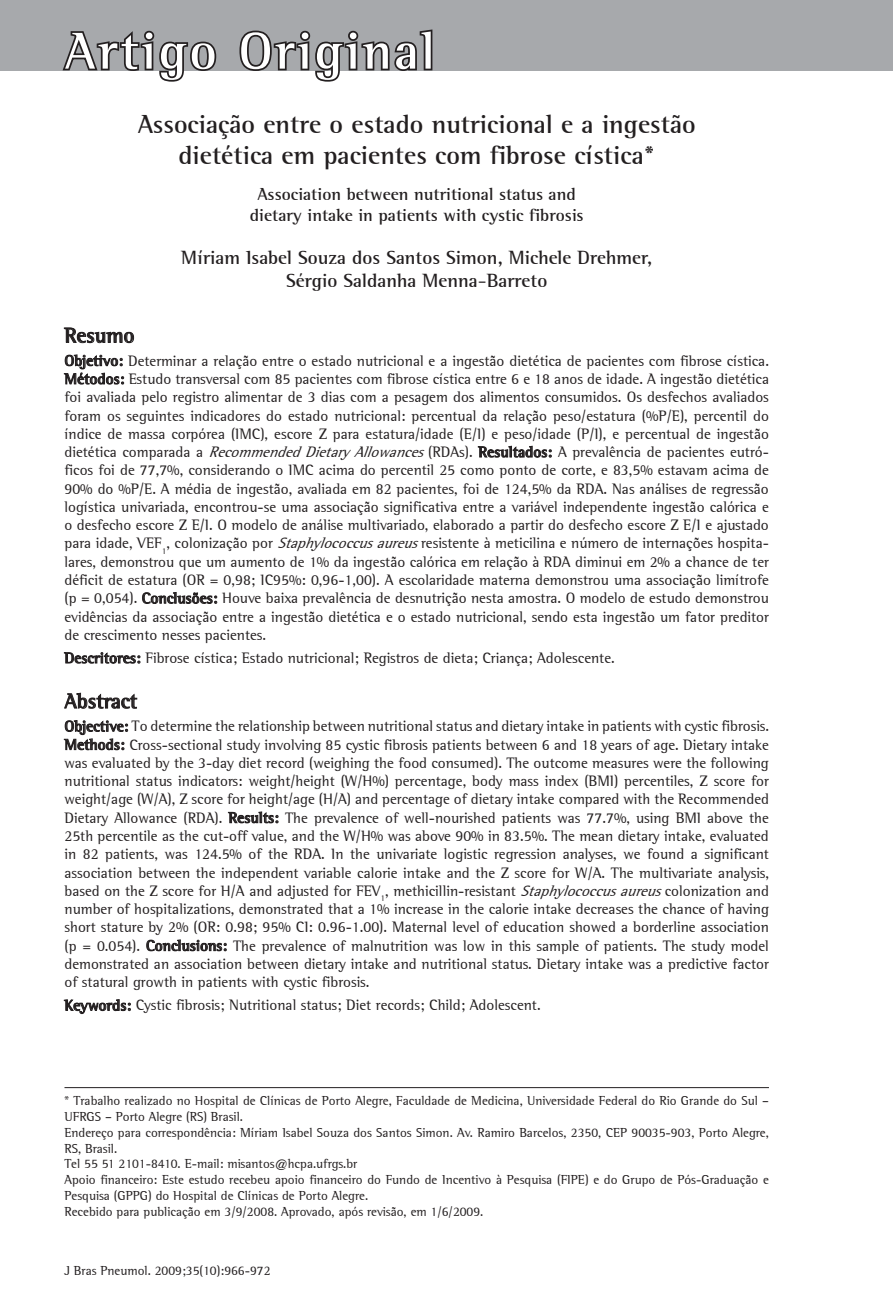
<style>
.page{position:relative;width:893px;height:1315px;background:#fff}
.page>*{position:absolute;margin:0;border:0;box-sizing:border-box;transform-origin:0 0}
.t1{font:700 52.5px "Libre Semi Serif S Si";letter-spacing:.05em;color:#fff}
.t2{font:700 26.25px/31.5px "Libre Semi Serif S Si";color:#231f20;text-align:center}
.t3{font:700 21px "Libre Semi Serif S Si";color:#231f20}
.t4{font:700 19.25px/23.1px "Libre Semi Serif S Si";color:#231f20;text-align:center}
.t5{font:700 17.5px/21px "Libre Semi Serif S Si";color:#231f20;text-align:center}
.t6{font:15.22px/18.2px "Libre Semi Serif S Si";color:#231f20;text-align:justify}
.t7{font:13.12px/15.8px "Libre Semi Serif S Si";color:#231f20}
.s1{font-weight:700}
.s2{font-style:italic}
</style>
<div class="page">
<div style="left:0;top:0;width:893px;height:70px;background:#a7a9ac"></div>
<svg style="left:64px;top:328px;width:70px;height:15px"></svg>
<svg style="left:64px;top:355px;width:60px;height:29px"></svg>
<svg style="left:478px;top:446px;width:73px;height:11px"></svg>
<svg style="left:142px;top:592px;width:75px;height:11px"></svg>
<svg style="left:64px;top:652px;width:76px;height:11px"></svg>
<svg style="left:64px;top:693px;width:73px;height:15px"></svg>
<svg style="left:64px;top:720px;width:64px;height:30px"></svg>
<svg style="left:228px;top:812px;width:50px;height:11px"></svg>
<svg style="left:147px;top:939px;width:79px;height:12px"></svg>
<svg style="left:64px;top:999px;width:67px;height:14px"></svg>
<hr style="left:64px;top:1087px;width:705px;height:1px;background:#231f20">
<svg style="left:60px;top:30px;width:159px;height:52px"></svg>
<svg style="left:237px;top:29px;width:197px;height:53px"></svg>
<h1 class="t1" style="left:64px;top:19px;width:372px">Artigo Original</h1>
<h2 class="t2" style="left:138px;top:108px;width:560px">Associação entre o estado nutricional e a ingestão dietética em pacientes com fibrose cística*</h2>
<p class="t5" style="left:250px;top:184px;width:335px">Association between nutritional status and dietary intake in patients with cystic fibrosis</p>
<p class="t4" style="left:181px;top:246px;width:472px">Míriam Isabel Souza dos Santos Simon, Michele Drehmer,<br>Sérgio Saldanha Menna-Barreto</p>
<h3 class="t3" style="left:64px;top:322px;width:72px">Resumo</h3>
<p class="t6" style="left:64px;top:351px;width:706px"><span class="s1">Objetivo:</span> Determinar a relação entre o estado nutricional e a ingestão dietética de pacientes com fibrose cística.<br><span class="s1">Métodos:</span> Estudo transversal com 85 pacientes com fibrose cística entre 6 e 18 anos de idade. A ingestão dietética foi avaliada pelo registro alimentar de 3 dias com a pesagem dos alimentos consumidos. Os desfechos avaliados foram os seguintes indicadores do estado nutricional: percentual da relação peso/estatura (%P/E), percentil do índice de massa corpórea (IMC), escore Z para estatura/idade (E/I) e peso/idade (P/I), e percentual de ingestão dietética comparada a <span class="s2">RecommendedDietary Allowances</span>(RDAs). <span class="s1">Resultados:</span> A prevalência de pacientes eutró&shy;ficos foi de 77,7%, considerando o IMC acima do percentil 25 como ponto de corte, e 83,5% estavam acima de 90% do %P/E. A média de ingestão, avaliada em 82 pacientes, foi de 124,5% da RDA. Nas análises de regressão logística univariada, encontrou-se uma associação significativa entre a variável independente ingestão calórica e o desfecho escore Z E/I. O modelo de análise multivariado, elaborado a partir do desfecho escore Z E/I e ajustado para idade, VEF<sub>1</sub>, colonização por <span class="s2">Staphylococcusaureus</span>resistente à meticilina e número de internações hospita&shy;lares, demonstrou que um aumento de 1% da ingestão calórica em relação à RDA diminui em 2% a chance de ter déficit de estatura (OR = 0,98; IC95%: 0,96-1,00). A escolaridade materna demonstrou uma associação limítrofe (p = 0,054). <span class="s1">Conclusões:</span> Houve baixa prevalência de desnutrição nesta amostra. O modelo de estudo demonstrou evidências da associação entre a ingestão dietética e o estado nutricional, sendo esta ingestão um fator preditor de crescimento nesses pacientes.</p>
<p class="t6" style="left:64px;top:649px;width:552px"><span class="s1">Descritores:</span> Fibrose cística; Estado nutricional; Registros de dieta; Criança; Adolescente.</p>
<h3 class="t3" style="left:64px;top:688px;width:74px">Abstract</h3>
<p class="t6" style="left:64px;top:717px;width:706px"><span class="s1">Objective:</span> To determine the relationship between nutritional status and dietary intake in patients with cystic fibrosis.<br><span class="s1">Methods:</span> Cross-sectional study involving 85 cystic fibrosis patients between 6 and 18 years of age. Dietary intake was evaluated by the 3-day diet record (weighing the food consumed). The outcome measures were the following nutritional status indicators: weight/height (W/H%) percentage, body mass index (BMI) percentiles, Z score for weight/age (W/A), Z score for height/age (H/A) and percentage of dietary intake compared with the Recommended Dietary Allowance (RDA). <span class="s1">Results:</span> The prevalence of well-nourished patients was 77.7%, using BMI above the 25th percentile as the cut-off value, and the W/H% was above 90% in 83.5%. The mean dietary intake, evaluated in 82 patients, was 124.5% of the RDA. In the univariate logistic regression analyses, we found a significant association between the independent variable calorie intake and the Z score for W/A. The multivariate analysis, based on the Z score for H/A and adjusted for FEV<sub>1</sub>, methicillin-resistant <span class="s2">Staphylococcusaureus</span>colonization and number of hospitalizations, demonstrated that a 1% increase in the calorie intake decreases the chance of having short stature by 2% (OR: 0.98; 95% CI: 0.96-1.00). Maternal level of education showed a borderline association (p = 0.054). <span class="s1">Conclusions:</span> The prevalence of malnutrition was low in this sample of patients. The study model demonstrated an association between dietary intake and nutritional status. Dietary intake was a predictive factor of statural growth in patients with cystic fibrosis.</p>
<p class="t6" style="left:64px;top:996px;width:478px"><span class="s1">Keywords:</span> Cystic fibrosis; Nutritional status; Diet records; Child; Adolescent.</p>
<p class="t7" style="left:64px;top:1093px;width:706px">* Trabalho realizado no Hospital de Clínicas de Porto Alegre, Faculdade de Medicina, Universidade Federal do Rio Grande do Sul – UFRGS – Porto Alegre (RS) Brasil.<br>Endereço para correspondência: Míriam Isabel Souza dos Santos Simon. Av. Ramiro Barcelos, 2350, CEP 90035-903, Porto Alegre, RS, Brasil.<br>Tel 55 51 2101-8410. E-mail: misantos@hcpa.ufrgs.br<br>Apoio financeiro: Este estudo recebeu apoio financeiro do Fundo de Incentivo à Pesquisa (FIPE) e do Grupo de Pós-Graduação e Pesquisa (GPPG) do Hospital de Clínicas de Porto Alegre.<br>Recebido para publicação em 3/9/2008. Aprovado, após revisão, em 1/6/2009.</p>
<p class="t7" style="left:64px;top:1263px;width:208px">J Bras Pneumol. 2009;35(10):966-972</p>
</div>
